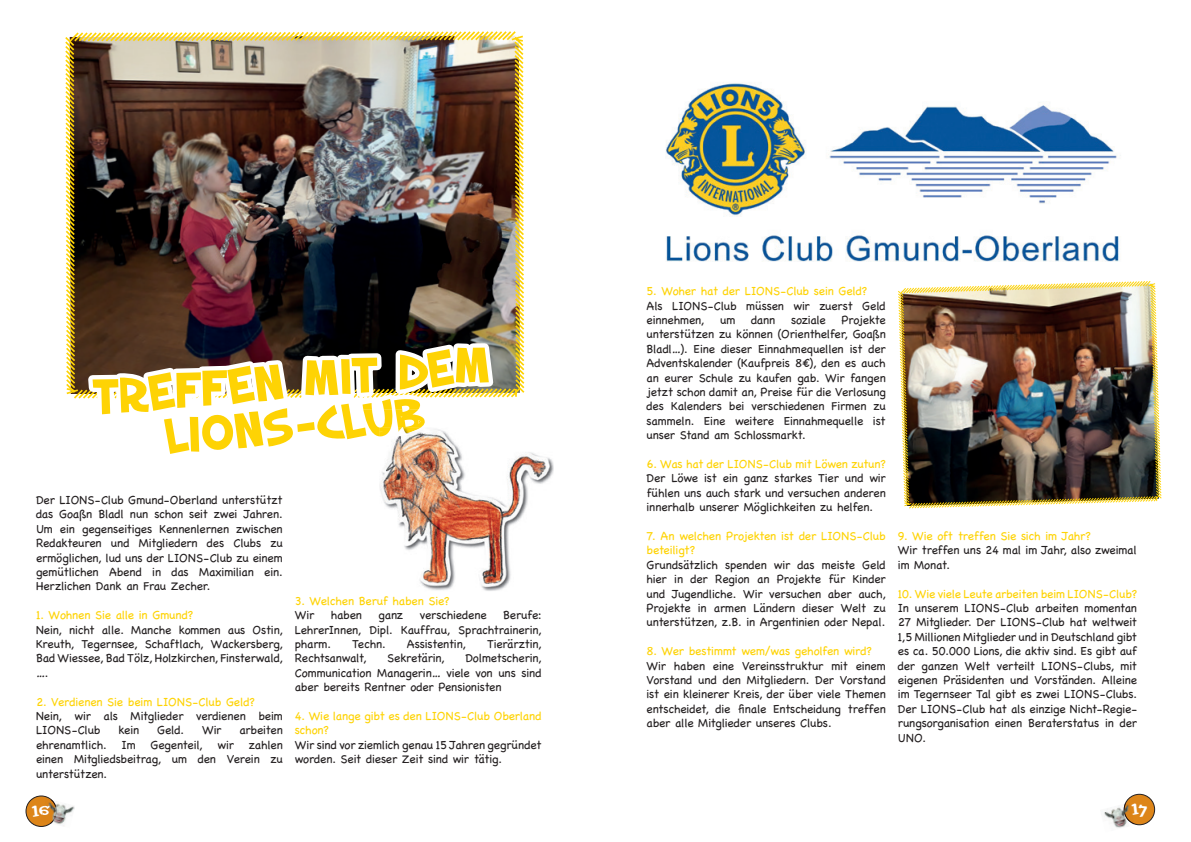
<style>
.page{position:relative;width:1191px;height:842px;background:#fff}
.page>*{position:absolute;margin:0;border:0;box-sizing:border-box;transform-origin:0 0}
.t1{font:700 50px/45.1px "SF Slapstick Comic";color:#fed304;text-align:center}
.t2{font:900 18px "Dolores Cyr";color:#fff}
.t3{font:12px/14.4px "Chalkboard";letter-spacing:-.02em;color:#231f20;text-align:justify}
.t4{font:12px/14.4px "Chalkboard";letter-spacing:-.015em;color:#fed304}
</style>
<div class="page">
<img style="left:57px;top:803px;width:18px;height:23px">
<svg style="left:26px;top:795px;width:31px;height:32px"></svg>
<img style="left:1104px;top:807px;width:22px;height:21px">
<svg style="left:1123px;top:794px;width:32px;height:31px"></svg>
<img style="left:65px;top:31px;width:459px;height:368px">
<svg style="left:83px;top:286px;width:415px;height:113px"></svg>
<img style="left:666px;top:83px;width:455px;height:179px">
<img style="left:898px;top:281px;width:263px;height:228px">
<img style="left:354px;top:409px;width:71px;height:29px">
<img style="left:380px;top:429px;width:174px;height:162px">
<img style="left:379px;top:429px;width:48px;height:12px">
<img style="left:379px;top:427px;width:46px;height:10px">
<h1 class="t1" style="left:92px;top:372px;width:396px;rotate:-5deg">Treffen mit dem<br>LIONS-Club</h1>
<p class="t3" style="left:36px;top:493px;width:248px">Der LIONS-Club Gmund-Oberland unterstützt das Goaßn Bladl nun schon seit zwei Jahren.<br>Um ein gegenseitiges Kennenlernen zwischen Redakteuren und Mitgliedern des Clubs zu ermöglichen, lud uns der LIONS-Club zu einem gemütlichen Abend in das Maximilian ein.<br>Herzlichen Dank an Frau Zecher.</p>
<p class="t4" style="left:36px;top:608px;width:159px">1. Wohnen Sie alle in Gmund?</p>
<p class="t3" style="left:36px;top:622px;width:248px">Nein, nicht alle. Manche kommen aus Ostin, Kreuth, Tegernsee, Schaftlach, Wackersberg, Bad Wiessee, Bad Tölz, Holzkirchen, Finsterwald, ….</p>
<p class="t4" style="left:36px;top:694px;width:220px">2. Verdienen Sie beim LIONS-Club Geld?</p>
<p class="t3" style="left:36px;top:709px;width:248px">Nein, wir als Mitglieder verdienen beim<br>LIONS-Club</p>
<p class="t3" style="left:118px;top:723px;width:22px">kein</p>
<p class="t3" style="left:157px;top:723px;width:28px">Geld.</p>
<p class="t3" style="left:202px;top:723px;width:21px">Wir</p>
<p class="t3" style="left:36px;top:723px;width:248px;text-indent:203px">arbeiten ehrenamtlich. Im Gegenteil, wir zahlen einen Mitgliedsbeitrag, um den Verein zu unterstützen.</p>
<p class="t4" style="left:295px;top:593px;width:156px">3. Welchen Beruf haben Sie?</p>
<p class="t3" style="left:295px;top:608px;width:21px">Wir</p>
<p class="t3" style="left:331px;top:608px;width:33px">haben</p>
<p class="t3" style="left:378px;top:608px;width:26px">ganz</p>
<p class="t3" style="left:420px;top:608px;width:68px">verschiedene</p>
<p class="t3" style="left:295px;top:608px;width:248px;text-indent:208px">Berufe:<br>LehrerInnen, Dipl. Kauffrau, Sprachtrainerin, pharm.</p>
<p class="t3" style="left:352px;top:637px;width:35px">Techn.</p>
<p class="t3" style="left:407px;top:637px;width:60px">Assistentin,</p>
<p class="t3" style="left:487px;top:637px;width:56px">Tierärztin,</p>
<p class="t3" style="left:295px;top:651px;width:73px">Rechtsanwalt,</p>
<p class="t3" style="left:387px;top:651px;width:59px">Sekretärin,</p>
<p class="t3" style="left:295px;top:651px;width:248px;text-indent:170px">Dolmetscherin, Communication Managerin… viele von uns sind aber bereits Rentner oder Pensionisten</p>
<p class="t4" style="left:295px;top:709px;width:248px">4. Wie lange gibt es den LIONS-Club Oberland schon?</p>
<p class="t3" style="left:295px;top:737px;width:248px">Wir sind vor ziemlich genau 15 Jahren gegründet worden. Seit dieser Zeit sind wir tätig.</p>
<p class="t4" style="left:646px;top:284px;width:222px">5. Woher hat der LIONS-Club sein Geld?</p>
<p class="t3" style="left:646px;top:298px;width:241px">Als LIONS-Club müssen wir zuerst Geld einnehmen,</p>
<p class="t3" style="left:646px;top:313px;width:241px;text-indent:195px">Projekte unterstützen zu können (Orienthelfer, Goaßn Bladl…). Eine dieser Einnahmequellen ist der Adventskalender (Kaufpreis 8€), den es auch an eurer Schule zu kaufen gab. Wir fangen jetzt schon damit an, Preise für die Verlosung des Kalenders bei verschiedenen Firmen zu sammeln. Eine weitere Einnahmequelle ist unser Stand am Schlossmarkt.</p>
<p class="t4" style="left:646px;top:457px;width:241px">6. Was hat der LIONS-Club mit Löwen zutun?</p>
<p class="t3" style="left:646px;top:471px;width:241px">Der Löwe ist ein ganz starkes Tier und wir fühlen uns auch stark und versuchen anderen innerhalb unserer Möglichkeiten zu helfen.</p>
<p class="t4" style="left:646px;top:529px;width:241px">7. An welchen Projekten ist der LIONS-Club beteiligt?</p>
<p class="t3" style="left:646px;top:557px;width:241px">Grundsätzlich spenden wir das meiste Geld hier in der Region an Projekte für Kinder und Jugendliche. Wir versuchen aber auch, Projekte in armen Ländern dieser Welt zu unterstützen, z.B. in Argentinien oder Nepal.</p>
<p class="t4" style="left:646px;top:644px;width:227px">8. Wer bestimmt wem/was geholfen wird?</p>
<p class="t3" style="left:646px;top:658px;width:241px">Wir haben eine Vereinsstruktur mit einem Vorstand und den Mitgliedern. Der Vorstand ist ein kleinerer Kreis, der über viele Themen entscheidet, die finale Entscheidung treffen aber alle Mitglieder unseres Clubs.</p>
<p class="t3" style="left:720px;top:313px;width:17px">um</p>
<p class="t3" style="left:751px;top:313px;width:26px">dann</p>
<p class="t3" style="left:791px;top:313px;width:36px">soziale</p>
<p class="t4" style="left:897px;top:529px;width:195px">9. Wie oft treffen Sie sich im Jahr?</p>
<p class="t3" style="left:897px;top:543px;width:241px">Wir treffen uns 24 mal im Jahr, also zweimal im Monat.</p>
<p class="t4" style="left:897px;top:586px;width:241px">10. Wie viele Leute arbeiten beim LIONS-Club?</p>
<p class="t3" style="left:897px;top:601px;width:241px">In unserem LIONS-Club arbeiten momentan 27 Mitglieder. Der LIONS-Club hat weltweit 1,5 Millionen Mitglieder und in Deutschland gibt es ca. 50.000 Lions, die aktiv sind. Es gibt auf der ganzen Welt verteilt LIONS-Clubs, mit eigenen Präsidenten und Vorständen. Alleine im Tegernseer Tal gibt es zwei LIONS-Clubs.<br>Der LIONS-Club hat als einzige Nicht-Regie&shy;rungsorganisation einen Beraterstatus in der UNO.</p>
<h2 class="t2" style="left:32px;top:800px;width:21px">16</h2>
<h2 class="t2" style="left:1131px;top:798px;width:18px">17</h2>
</div>
